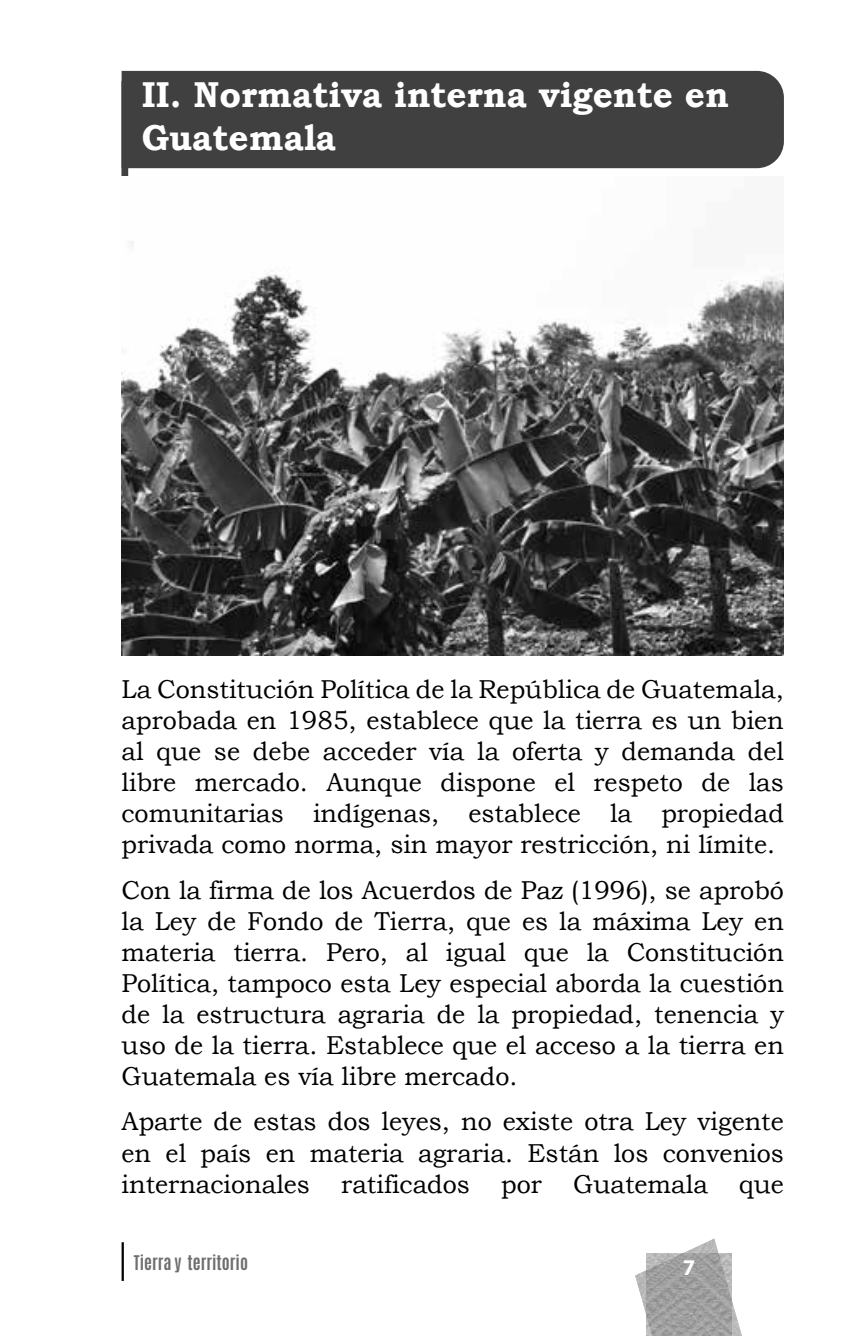
<style>
.page{position:relative;width:865px;height:1336px;background:#fff}
.page>*{position:absolute;margin:0;border:0;box-sizing:border-box;transform-origin:0 0}
.t1{font:700 36px/43.2px "Bookman Old Style";color:#fff}
.t2{font:700 31.5px "Myriad Arabic";color:#fff}
.t3{font:25.88px/31.1px "Bookman Old Style";color:#000;text-align:justify}
.t4{font:700 16.88px "Antonio";color:#6e6e6e}
</style>
<div class="page">
<img style="left:635px;top:1238px;width:107px;height:98px">
<img style="left:646px;top:1254px;width:85px;height:82px">
<hr style="left:122px;top:1242px;width:2px;height:39px;background:#000">
<div style="left:122px;top:71px;width:661px;height:97px;background:#404040"></div>
<div style="left:121px;top:81px;width:7px;height:118px;background:#404040"></div>
<img style="left:122px;top:176px;width:661px;height:480px">
<h1 class="t1" style="left:142px;top:73px;width:588px">II. Normativa interna vigente en<br>Guatemala</h1>
<p class="t3" style="left:122px;top:673px;width:663px">La Constitución Política de la República de Guatemala, aprobada en 1985, establece que la tierra es un bien al que se debe acceder vía la oferta y demanda del libre mercado. Aunque dispone el respeto de las comunitarias indígenas, establece la propiedad privada como norma, sin mayor restricción, ni límite.</p>
<p class="t3" style="left:122px;top:874px;width:663px">Con la firma de los Acuerdos de Paz (1996), se aprobó la Ley de Fondo de Tierra, que es la máxima Ley en materia tierra. Pero, al igual que la Constitución Política, tampoco esta Ley especial aborda la cuestión de la estructura agraria de la propiedad, tenencia y uso de la tierra. Establece que el acceso a la tierra en Guatemala es vía libre mercado.</p>
<p class="t3" style="left:122px;top:1106px;width:663px">Aparte de estas dos leyes, no existe otra Ley vigente en el país en materia agraria. Están los convenios internacionales ratificados por Guatemala que</p>
<p class="t4" style="left:134px;top:1249px;width:115px">Tierra y territorio</p>
<p class="t2" style="left:682px;top:1245px;width:14px">7</p>
</div>
